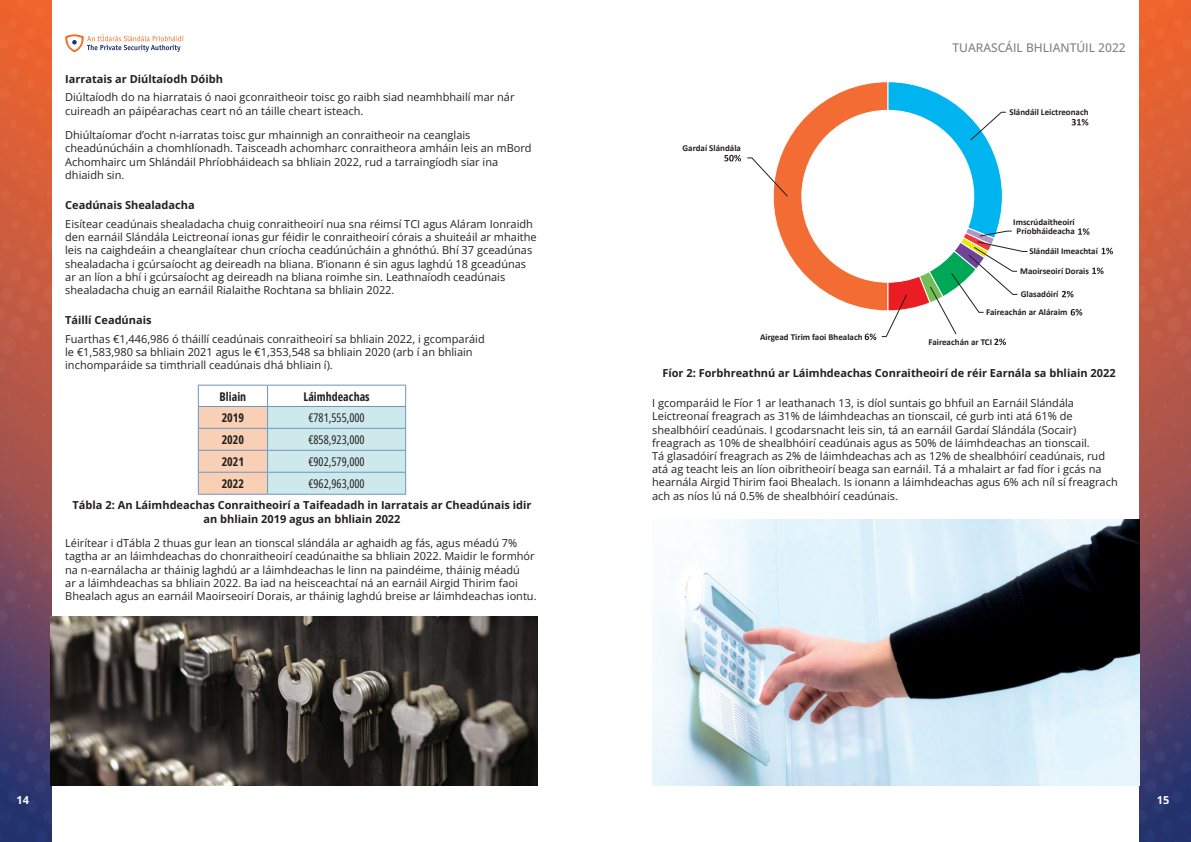
<style>
.page{position:relative;width:1191px;height:842px;background:#fff}
.page>*{position:absolute;margin:0;border:0;box-sizing:border-box;transform-origin:0 0}
.t1{font:12px "Open Sans Condensed";color:#231f20}
.t2{font:700 12px "Open Sans Condensed";color:#231f20}
.t3{font:500 12px "Open Sans";color:#808285}
.text{font:11px/13.2px "Open Sans";color:#231f20}
.text-2{font:700 11px/13.2px "Open Sans";color:#231f20;text-align:center}
.Heading_3_list{font:700 11px "Open Sans";color:#231f20}
.t4{font:700 11px "Open Sans";color:#fff}
.t5{font:700 9px/9.3px "Calibri";color:#231f20;text-align:center}
</style>
<div class="page">
<img style="left:1140px;top:0;width:51px;height:842px">
<svg style="left:65px;top:34px;width:119px;height:18px"></svg>
<img style="left:0;top:0;width:51px;height:842px">
<svg style="left:1071px;top:119px;width:17px;height:7px"></svg>
<svg style="left:1078px;top:228px;width:11px;height:7px"></svg>
<svg style="left:1101px;top:248px;width:11px;height:6px"></svg>
<svg style="left:1092px;top:267px;width:11px;height:7px"></svg>
<svg style="left:1062px;top:291px;width:11px;height:6px"></svg>
<svg style="left:1070px;top:309px;width:12px;height:7px"></svg>
<svg style="left:724px;top:81px;width:304px;height:264px"></svg>
<svg style="left:198px;top:385px;width:208px;height:109px"></svg>
<hr style="left:198px;top:494px;width:69px;height:1px;background:#6f95be">
<hr style="left:267px;top:494px;width:139px;height:1px;background:#6f95be">
<img style="left:652px;top:519px;width:488px;height:266px">
<img style="left:50px;top:617px;width:488px;height:168px">
<p class="Heading_3_list" style="left:65px;top:71px;width:159px">Iarratais ar Diúltaíodh Dóibh</p>
<p class="text" style="left:65px;top:91px;width:451px">Diúltaíodh do na hiarratais ó naoi gconraitheoir toisc go raibh siad neamhbhailí mar nár cuireadh an páipéarachas ceart nó an táille cheart isteach.</p>
<p class="text" style="left:65px;top:128px;width:468px">Dhiúltaíomar d’ocht n-iarratas toisc gur mhainnigh an conraitheoir na ceanglais cheadúnúcháin a chomhlíonadh. Taisceadh achomharc conraitheora amháin leis an mBord Achomhairc um Shlándáil Phríobháideach sa bhliain 2022, rud a tarraingíodh siar ina dhiaidh sin.</p>
<p class="text-2" style="left:65px;top:198px;width:131px">Ceadúnais Shealadacha</p>
<p class="text" style="left:65px;top:217px;width:473px">Eisítear ceadúnais shealadacha chuig conraitheoirí nua sna réimsí TCI agus Aláram Ionraidh den earnáil Slándála Leictreonaí ionas gur féidir le conraitheoirí córais a shuiteáil ar mhaithe leis na caighdeáin a cheanglaítear chun críocha ceadúnúcháin a ghnóthú. Bhí 37 gceadúnas shealadacha i gcúrsaíocht ag deireadh na bliana. B’ionann é sin agus laghdú 18 gceadúnas ar an líon a bhí i gcúrsaíocht ag deireadh na bliana roimhe sin. Leathnaíodh ceadúnais shealadacha chuig an earnáil Rialaithe Rochtana sa bhliain 2022.</p>
<p class="Heading_3_list" style="left:65px;top:313px;width:88px">Táillí Ceadúnais</p>
<p class="text" style="left:65px;top:332px;width:421px">Fuarthas €1,446,986 ó tháillí ceadúnais conraitheoirí sa bhliain 2022, i gcomparáid le €1,583,980 sa bhliain 2021 agus le €1,353,548 sa bhliain 2020 (arb í an bhliain inchomparáide sa timthriall ceadúnais dhá bhliain í).</p>
<p class="t2" style="left:220px;top:388px;width:28px">Bliain</p>
<p class="t2" style="left:303px;top:388px;width:68px">Láimhdeachas</p>
<p class="t2" style="left:222px;top:410px;width:24px">2019</p>
<p class="t1" style="left:308px;top:410px;width:58px">€781,555,000</p>
<p class="t2" style="left:222px;top:432px;width:24px">2020</p>
<p class="t1" style="left:308px;top:432px;width:58px">€858,923,000</p>
<p class="t2" style="left:222px;top:454px;width:24px">2021</p>
<p class="t1" style="left:308px;top:454px;width:58px">€902,579,000</p>
<p class="t2" style="left:222px;top:476px;width:24px">2022</p>
<p class="t1" style="left:308px;top:476px;width:58px">€962,963,000</p>
<p class="text-2" style="left:73px;top:499px;width:460px">Tábla 2: An Láimhdeachas Conraitheoirí a Taifeadadh in Iarratais ar Cheadúnais idir an bhliain 2019 agus an bhliain 2022</p>
<p class="text" style="left:65px;top:536px;width:473px">Léirítear i dTábla 2 thuas gur lean an tionscal slándála ar aghaidh ag fás, agus méadú 7% tagtha ar an láimhdeachas do chonraitheoirí ceadúnaithe sa bhliain 2022. Maidir le formhór na n-earnálacha ar tháinig laghdú ar a láimhdeachas le linn na paindéime, tháinig méadú<br>ar a láimhdeachas sa bhliain 2022. Ba iad na heisceachtaí ná an earnáil Airgid Thirim faoi Bhealach agus an earnáil Maoirseoirí Dorais, ar tháinig laghdú breise ar láimhdeachas iontu.</p>
<p class="t3" style="left:952px;top:39px;width:175px">TUARASCÁIL BHLIANTÚIL 2022</p>
<p class="t5" style="left:682px;top:143px;width:60px">Gardaí Slándála</p>
<p class="t5" style="left:1009px;top:107px;width:81px">Slándáil Leictreonach</p>
<p class="t5" style="left:1013px;top:217px;width:63px">Imscrúdaitheoirí<br>Príobháideacha</p>
<p class="t5" style="left:1029px;top:246px;width:70px">Slándáil Imeachtaí</p>
<p class="t5" style="left:1020px;top:266px;width:70px">Maoirseoirí Dorais</p>
<p class="t5" style="left:986px;top:284px;width:83px;line-height:18.4px;text-align:left;text-indent:34px">Glasadóirí<br>Faireachán ar Aláraim</p>
<p class="t5" style="left:928px;top:336px;width:65px">Faireachán ar TCI</p>
<p class="t5" style="left:760px;top:332px;width:104px">Airgead Tirim faoi Bhealach</p>
<p class="text-2" style="left:662px;top:366px;width:455px">Fíor 2: Forbhreathnú ar Láimhdeachas Conraitheoirí de réir Earnála sa bhliain 2022</p>
<p class="text" style="left:652px;top:396px;width:467px">I gcomparáid le Fíor 1 ar leathanach 13, is díol suntais go bhfuil an Earnáil Slándála Leictreonaí freagrach as 31% de láimhdeachas an tionscail, cé gurb inti atá 61% de shealbhóirí ceadúnais. I gcodarsnacht leis sin, tá an earnáil Gardaí Slándála (Socair) freagrach as 10% de shealbhóirí ceadúnais agus as 50% de láimhdeachas an tionscail.<br>Tá glasadóirí freagrach as 2% de láimhdeachas ach as 12% de shealbhóirí ceadúnais, rud atá ag teacht leis an líon oibritheoirí beaga san earnáil. Tá a mhalairt ar fad fíor i gcás na hearnála Airgid Thirim faoi Bhealach. Is ionann a láimhdeachas agus 6% ach níl sí freagrach ach as níos lú ná 0.5% de shealbhóirí ceadúnais.</p>
<p class="t4" style="left:16px;top:793px;width:16px">1414</p>
<p class="t4" style="left:1157px;top:793px;width:14px">15</p>
</div>
